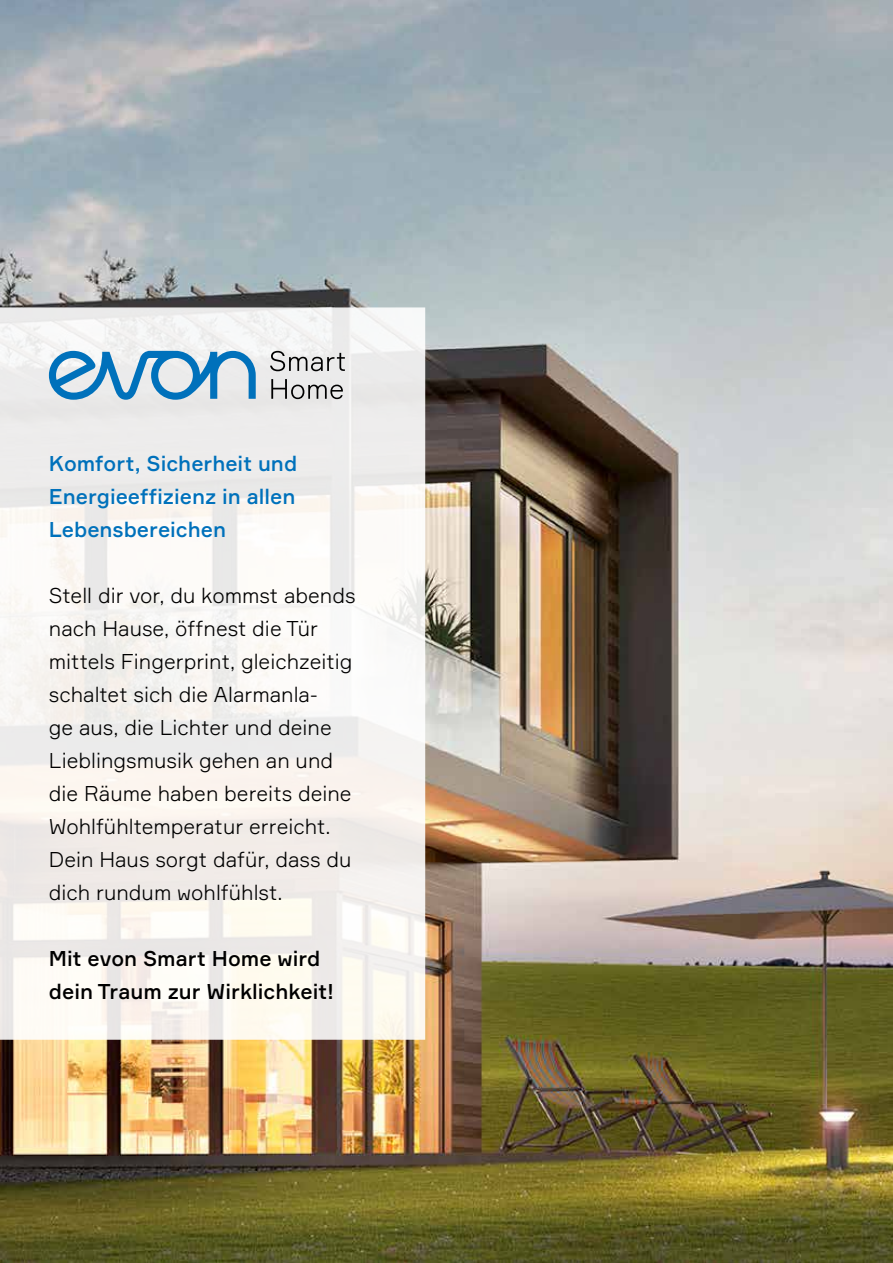
<style>
.page{position:relative;width:893px;height:1263px;background:#fff}
.page>*{position:absolute;margin:0;border:0;box-sizing:border-box;transform-origin:0 0}
.t1{font:300 21px/33px "Formular";color:#000}
.t2{font:500 21px/33px "Formular";color:#0071bb;text-align:justify}
.t3{font:500 21px/33px "Formular";color:#000}
</style>
<div class="page">
<img style="left:0;top:0;width:893px;height:1263px">
<svg style="left:0;top:307px;width:425px;height:733px"></svg>
<svg style="left:49px;top:351px;width:207px;height:49px;background:#8ebbd8"></svg>
<svg style="left:271px;top:379px;width:72px;height:20px"></svg>
<svg style="left:270px;top:351px;width:75px;height:20px"></svg>
<p class="t2" style="left:49px;top:447px;width:250px">Komfort, Sicherheit und Energieeffizienz in allen Lebensbereichen</p>
<p class="t1" style="left:49px;top:579px;width:308px">Stell dir vor, du kommst abends nach Hause, öffnest die Tür mittels Fingerprint, gleichzeitig schaltet sich die Alarmanla-<br>ge aus, die Lichter und deine<br>Lieblingsmusik gehen an und die Räume haben bereits deine<br>Wohlfühltemperatur erreicht.<br>Dein Haus sorgt dafür, dass du dich rundum wohlfühlst.</p>
<p class="t3" style="left:49px;top:942px;width:287px">Mit evon Smart Home wird dein Traum zur Wirklichkeit!</p>
</div>
